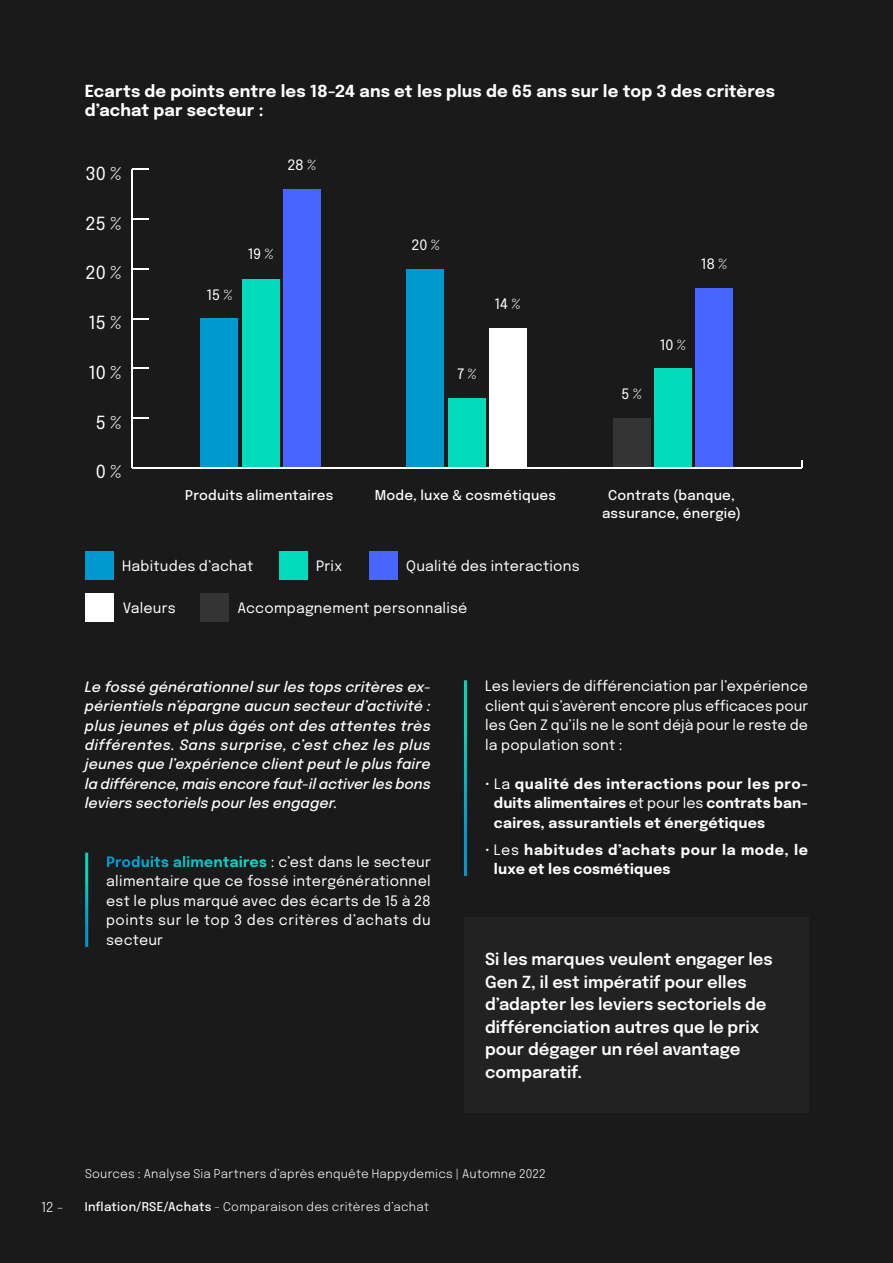
<style>
.page{position:relative;width:893px;height:1263px;background:#1a1a1a}
.page>*{position:absolute;margin:0;border:0;box-sizing:border-box;transform-origin:0 0}
.t1{font:18px "Epilogue";color:#fff}
.t2{font:600 16.5px/22.5px "Epilogue";letter-spacing:-.005em;color:#fff}
.t3{font:700 16.5px/19.5px "Epilogue";letter-spacing:.005em;color:#fff}
.t4{font:14.25px/19.5px "Epilogue";letter-spacing:.015em;color:#fff;text-align:justify}
.t5{font:italic 500 14.25px/19.5px "Epilogue";color:#fff;text-align:justify}
.t6{font:700 14.25px/19.5px "Epilogue";letter-spacing:.015em;color:#fff;text-align:justify}
.t7{font:700 14.25px/19.5px "Epilogue";letter-spacing:.04em;color:#fff}
.t8{font:500 13.5px/18px "Epilogue";letter-spacing:.02em;color:#fff;text-align:center}
.t9{font:300 13.5px "Epilogue";color:#fff}
.t10{font:300 12px "Epilogue";letter-spacing:.025em;color:#fff}
.s1{font-weight:700}
.s2{font-weight:400}
.s3{font-weight:500}
</style>
<div class="page">
<div style="left:465px;top:917px;width:344px;height:196px;background:#222"></div>
<hr style="left:85px;top:853px;width:3px;height:94px;background:#fff">
<hr style="left:464px;top:680px;width:3px;height:196px;background:#fff">
<div style="left:85px;top:551px;width:29px;height:28px;background:#0099cf"></div>
<div style="left:279px;top:551px;width:29px;height:28px;background:#00dbbc"></div>
<div style="left:369px;top:551px;width:29px;height:28px;background:#4866ff"></div>
<div style="left:86px;top:593px;width:28px;height:28px;background:#fff"></div>
<div style="left:200px;top:593px;width:29px;height:28px;background:#343434"></div>
<div style="left:695px;top:289px;width:37px;height:179px;background:#4866ff"></div>
<div style="left:654px;top:368px;width:37px;height:100px;background:#00dbbc"></div>
<div style="left:613px;top:418px;width:37px;height:50px;background:#343434"></div>
<div style="left:489px;top:329px;width:37px;height:139px;background:#fff"></div>
<div style="left:448px;top:398px;width:37px;height:70px;background:#00dbbc"></div>
<div style="left:407px;top:269px;width:37px;height:199px;background:#0099cf"></div>
<div style="left:283px;top:189px;width:37px;height:279px;background:#4866ff"></div>
<div style="left:242px;top:279px;width:37px;height:189px;background:#00dbbc"></div>
<div style="left:201px;top:319px;width:37px;height:149px;background:#0099cf"></div>
<hr style="left:132px;top:467px;width:670px;height:1px;background:#fff">
<hr style="left:131px;top:169px;width:2px;height:299px;background:#fff">
<svg style="left:133px;top:417px;width:16px;height:2px"></svg>
<svg style="left:133px;top:368px;width:16px;height:1px"></svg>
<svg style="left:133px;top:318px;width:16px;height:1px"></svg>
<svg style="left:133px;top:268px;width:16px;height:2px"></svg>
<svg style="left:133px;top:218px;width:16px;height:2px"></svg>
<svg style="left:133px;top:169px;width:16px;height:1px"></svg>
<p class="t3" style="left:85px;top:80px;width:692px">Ecarts de points entre les 18-24 ans et les plus de 65 ans sur le top 3 des critères d’achat par secteur :</p>
<p class="t1" style="left:86px;top:161px;width:37px">30 %</p>
<p class="t1" style="left:86px;top:210px;width:37px">25 %</p>
<p class="t1" style="left:86px;top:260px;width:37px">20 %</p>
<p class="t1" style="left:88px;top:310px;width:34px">15 %</p>
<p class="t1" style="left:88px;top:360px;width:34px">10 %</p>
<p class="t1" style="left:96px;top:409px;width:27px">5 %</p>
<p class="t1" style="left:96px;top:459px;width:27px">0 %</p>
<p class="t4" style="left:288px;top:154px;width:30px">28 %</p>
<p class="t4" style="left:206px;top:284px;width:27px">15 %</p>
<p class="t4" style="left:248px;top:244px;width:27px">19 %</p>
<p class="t4" style="left:411px;top:234px;width:30px">20 %</p>
<p class="t4" style="left:495px;top:293px;width:27px">14 %</p>
<p class="t4" style="left:457px;top:363px;width:21px">7 %</p>
<p class="t4" style="left:701px;top:254px;width:28px">18 %</p>
<p class="t4" style="left:621px;top:384px;width:22px">5 %</p>
<p class="t4" style="left:660px;top:334px;width:27px">10 %</p>
<p class="t8" style="left:185px;top:485px;width:150px">Produits alimentaires</p>
<p class="t8" style="left:375px;top:485px;width:183px">Mode, luxe &amp; cosmétiques</p>
<p class="t8" style="left:602px;top:485px;width:140px">Contrats (banque, assurance, énergie)</p>
<p class="t4" style="left:122px;top:555px;width:133px">Habitudes d’achat</p>
<p class="t4" style="left:316px;top:555px;width:27px">Prix</p>
<p class="t4" style="left:406px;top:555px;width:175px">Qualité des interactions</p>
<p class="t4" style="left:123px;top:597px;width:55px">Valeurs</p>
<p class="t4" style="left:237px;top:597px;width:231px">Accompagnement personnalisé</p>
<p class="t5" style="left:85px;top:676px;width:347px">Le fossé générationnel sur les tops critères ex&shy;périentiels n’épargne aucun secteur d’activité : plus jeunes et plus âgés ont des attentes très différentes. Sans surprise, c’est chez les plus jeunes que l’expérience client peut le plus faire la différence, mais encore faut-il activer les bons leviers sectoriels pour les engager.</p>
<p class="t4" style="left:106px;top:851px;width:326px"><span class="s1">Produits alimentaires</span> : c’est dans le secteur alimentaire que ce fossé intergénérationnel est le plus marqué avec des écarts de 15 à 28 points sur le top 3 des critères d’achats du secteur</p>
<p class="t4" style="left:485px;top:676px;width:324px">Les leviers de différenciation par l’expérience client qui s’avèrent encore plus efficaces pour les Gen Z qu’ils ne le sont déjà pour le reste de la population sont :</p>
<p class="t6" style="left:494px;top:773px;width:316px;text-indent:-9px"><span class="s2">• La</span> qualité des interactions pour les pro&shy;duits alimentaires <span class="s2">et pour les</span> contrats ban&shy;caires, assurantiels et énergétiques</p>
<p class="t7" style="left:494px;top:839px;width:316px;text-indent:-9px"><span class="s2">• Les</span> habitudes d’achats pour la mode, le luxe et les cosmétiques</p>
<p class="t2" style="left:485px;top:947px;width:289px">Si les marques veulent engager les<br>Gen Z, il est impératif pour elles d’adapter les leviers sectoriels de différenciation autres que le prix pour dégager un réel avantage comparatif.</p>
<p class="t10" style="left:85px;top:1165px;width:462px">Sources : Analyse Sia Partners d’après enquête Happydemics | Automne 2022</p>
<p class="t9" style="left:41px;top:1197px;width:24px">12 -</p>
<p class="t10" style="left:85px;top:1198px;width:346px"><span class="s3">Inflation/RSE/Achats</span> - Comparaison des critères d’achat</p>
</div>
